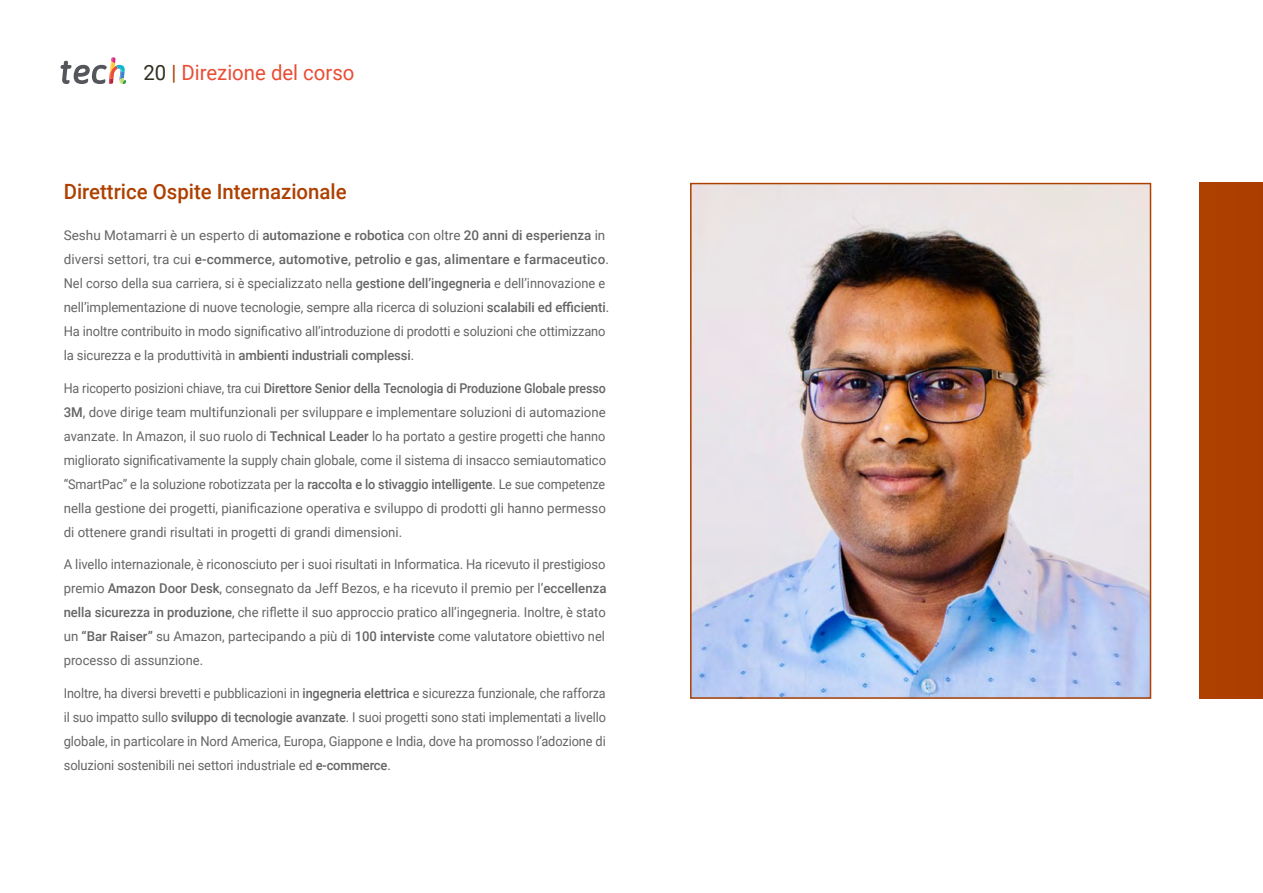
<style>
.page{position:relative;width:1263px;height:893px;background:#fff}
.page>*{position:absolute;margin:0;border:0;box-sizing:border-box;transform-origin:0 0}
.t1{font:500 21px "Roboto";color:#ae4000}
.t2{font:21px "Roboto";color:#e94d35}
.t3{font:13.5px/24px "Roboto";letter-spacing:-.01em;color:#656565}
.t4{font:13.5px/24px "Roboto";letter-spacing:-.01em;color:#656565;text-align:justify;scale:.93 1}
.t5{font:13.5px/24px "Roboto";letter-spacing:-.01em;color:#656565;text-align:justify;scale:.94 1}
.s1{color:#312e20}
.s2{color:#ae4000}
.s3{font-weight:500}
</style>
<div class="page">
<img style="left:693px;top:186px;width:455px;height:510px">
<div style="left:690px;top:183px;width:461px;height:516px;border:2px solid #ae4000"></div>
<svg style="left:61px;top:57px;width:65px;height:27px"></svg>
<div style="left:1199px;top:183px;width:64px;height:516px;background:#ad3f00"></div>
<h1 class="t2" style="left:144px;top:58px;width:213px"><span class="s1">20</span> <span class="s2">|</span> Direzione del corso</h1>
<h1 class="t1" style="left:64px;top:176px;width:284px">Direttrice Ospite Internazionale</h1>
<p class="t3" style="left:64px;top:223px;width:547px">Seshu Motamarri è un esperto di <span class="s3">automazione e robotica</span> con oltre <span class="s3">20 anni di esperienza</span> in diversi settori, tra cui <span class="s3">e-commerce, automotive, petrolio e gas, alimentare e farmaceutico</span>.<br>Nel corso della sua carriera, si è specializzato nella <span class="s3">gestione dell’ingegneria</span> e dell’innovazione e nell’implementazione di nuove tecnologie, sempre alla ricerca di soluzioni <span class="s3">scalabili ed efficienti</span>.<br>Ha inoltre contribuito in modo significativo all’introduzione di prodotti e soluzioni che ottimizzano la sicurezza e la produttività in <span class="s3">ambienti industriali complessi</span>.</p>
<p class="t4" style="left:64px;top:375px;width:585px">Ha ricoperto posizioni chiave, tra cui <span class="s3">Direttore Senior della Tecnologia di Produzione Globale presso 3M</span>, dove dirige team multifunzionali per sviluppare e implementare soluzioni di automazione avanzate. In Amazon, il suo ruolo di <span class="s3">Technical Leader</span> lo ha portato a gestire progetti che hanno migliorato significativamente la supply chain globale, come il sistema di insacco semiautomatico “SmartPac” e la soluzione robotizzata per la <span class="s3">raccolta e lo stivaggio intelligente</span>. Le sue competenze nella gestione dei progetti, pianificazione operativa e sviluppo di prodotti gli hanno permesso di ottenere grandi risultati in progetti di grandi dimensioni.</p>
<p class="t3" style="left:64px;top:552px;width:544px;text-align:justify">A livello internazionale, è riconosciuto per i suoi risultati in Informatica. Ha ricevuto il prestigioso premio <span class="s3">Amazon Door Desk</span>, consegnato da Jeff Bezos, e ha ricevuto il premio per l’<span class="s3">eccellenza nella sicurezza in produzione</span>, che riflette il suo approccio pratico all’ingegneria. Inoltre, è stato un <span class="s3">“Bar Raiser”</span> su Amazon, partecipando a più di <span class="s3">100 interviste</span> come valutatore obiettivo nel processo di assunzione.</p>
<p class="t5" style="left:64px;top:680px;width:578px">Inoltre, ha diversi brevetti e pubblicazioni in <span class="s3">ingegneria elettrica</span> e sicurezza funzionale, che rafforza il suo impatto sullo <span class="s3">sviluppo di tecnologie avanzate</span>. I suoi progetti sono stati implementati a livello globale, in particolare in Nord America, Europa, Giappone e India, dove ha promosso l’adozione di soluzioni sostenibili nei settori industriale ed <span class="s3">e-commerce</span>.</p>
</div>
